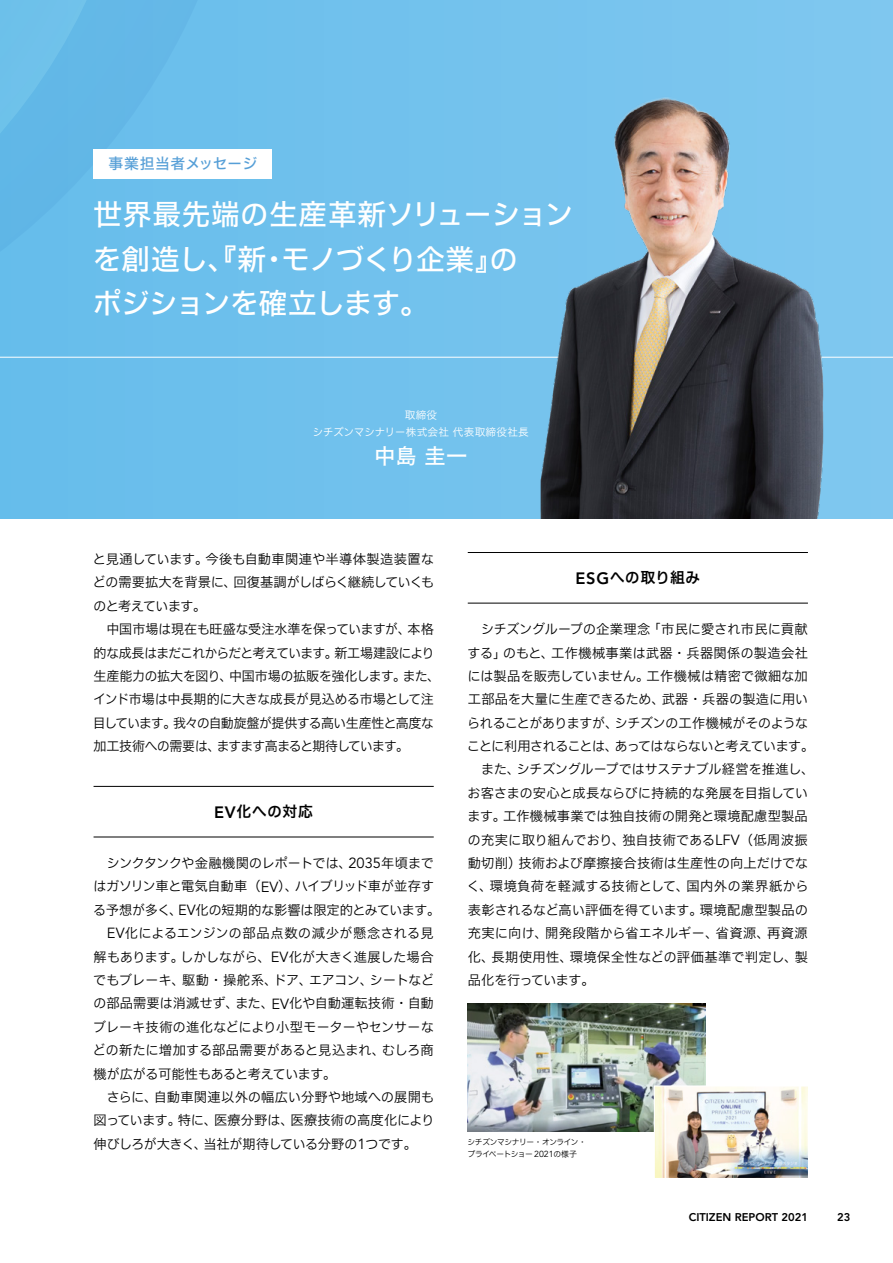
<style>
.page{position:relative;width:893px;height:1263px;background:#fff}
.page>*{position:absolute;margin:0;border:0;box-sizing:border-box;transform-origin:0 0}
.t1{font:28.65px/44.7px "Hira Kaku Std W5";letter-spacing:.025em;color:#fff}
.t2{font:28.65px "Hira Kak ADK Std W5";letter-spacing:-.005em;color:#fff}
.t3{font:21.3px "Hira Kaku Std W5";color:#fff}
.t4{font:14.85px "Hira Kaku Std W5";letter-spacing:.04em;color:#569fd7}
.t5{font:14.85px "Hira Kak ADK Std W6";color:#000}
.t6{font:14.85px "Hira Kaku Std W6";color:#000}
.t7{font:13.35px/23.4px "Hira Kaku Std W3";letter-spacing:.02em;color:#000;text-align:justify}
.t8{font:13.35px/23.4px "Hira Kak ADK Std W3";letter-spacing:-.025em;color:#000;text-align:justify}
.t9{font:13.35px/23.4px "Hira Kaku Std W3";color:#000}
.t10{font:13.35px "Hira Kak ADK Std W3";letter-spacing:-.055em;color:#000;scale:.95 1}
.t11{font:13.35px/23.4px "Hira Kak ADK Std W3";letter-spacing:-.045em;color:#000}
.t12{font:800 11.1px "Avenir LT Std";color:#000}
.t13{font:10.65px/17px "Hiragino UD Sans F Std N W3";letter-spacing:.025em;color:#fff;text-align:center}
.t14{font:7.95px/12.1px "Hira Kak ADK Std W3";letter-spacing:-.055em;color:#000}
.s1{font-family:"Hira Kak ADK Std W5"}
.s2{font-family:"Hira Kaku Std W5"}
.s3{font-family:"Hira Kak ADK Std W3"}
.s4{font-family:"Hira Kaku Std W3"}
.s5{font-family:"Avenir LT Std";font-weight:800;font-size:16.35px}
.s6{font-family:"Hira Kak ADK Std W6"}
.s7{font-family:"Avenir LT Std";font-size:14.55px}
.s8{font-family:"Hira Kaku Std W6"}
.s9{font-family:"Avenir LT Std";font-size:8.7px}
</style>
<div class="page">
<div style="left:0;top:0;width:893px;height:519px;background:#71c1ed"></div>
<svg style="left:0;top:0;width:251px;height:383px"></svg>
<div style="left:0;top:0;width:140px;height:332px;background:#66bdea"></div>
<hr style="left:0;top:357px;width:893px;height:1px;background:#fff">
<div style="left:94px;top:149px;width:178px;height:30px;background:#fff"></div>
<img style="left:519px;top:0;width:374px;height:519px">
<hr style="left:94px;top:786px;width:340px;height:1px;background:#000">
<hr style="left:94px;top:837px;width:340px;height:1px;background:#000">
<hr style="left:468px;top:552px;width:340px;height:1px;background:#000">
<hr style="left:468px;top:603px;width:340px;height:1px;background:#000">
<img style="left:468px;top:1003px;width:238px;height:128px">
<img style="left:653px;top:1085px;width:155px;height:93px">
<p class="t4" style="left:109px;top:152px;width:150px">事業担当者<span class="s1">メッセージ</span></p>
<h1 class="t1" style="left:93px;top:192px;width:481px">世界最先端<span class="s1">の</span>生産革新<span class="s1">ソリューションを</span>創造<span class="s1">し</span>、『新・<span class="s1">モノづくり</span>企業』<span class="s1">の</span></h1>
<h1 class="t2" style="left:94px;top:285px;width:337px">ポジションを<span class="s2">確立</span>します<span class="s2">。</span></h1>
<p class="t13" style="left:313px;top:405px;width:217px">取締役<br>シチズンマシナリー株式会社代表取締役社長</p>
<h2 class="t3" style="left:374px;top:440px;width:95px">中島圭一</h2>
<p class="t7" style="left:93px;top:547px;width:342px"><span class="s3">と</span>見通<span class="s3">しています</span>。今後<span class="s3">も</span>自動車関連<span class="s3">や</span>半導体製造装置<span class="s3">な</span></p>
<p class="t11" style="left:93px;top:570px;width:343px">どの<span class="s4">需要拡大</span>を<span class="s4">背景</span>に<span class="s4">、回復基調</span>がしばらく<span class="s4">継続</span>していくものと<span class="s4">考</span>えています<span class="s4">。</span></p>
<p class="t7" style="left:94px;top:617px;width:342px">　中国市場<span class="s3">は</span>現在<span class="s3">も</span>旺盛<span class="s3">な</span>受注水準<span class="s3">を</span>保<span class="s3">っていますが</span>、本格</p>
<p class="t10" style="left:94px;top:644px;width:360px"><span class="s4">的</span>な<span class="s4">成長</span>はまだこれからだと<span class="s4">考</span>えています<span class="s4">。新工場建設</span>により</p>
<p class="t9" style="left:93px;top:664px;width:349px">生産能力<span class="s3">の</span>拡大<span class="s3">を</span>図<span class="s3">り</span>、中国市場<span class="s3">の</span>拡販<span class="s3">を</span>強化<span class="s3">します</span>。<span class="s3">また</span>、<span class="s3">インド</span>市場<span class="s3">は</span>中長期的<span class="s3">に</span>大<span class="s3">きな</span>成長<span class="s3">が</span>見込<span class="s3">める</span>市場<span class="s3">として</span>注目<span class="s3">しています</span>。我々<span class="s3">の</span>自動旋盤<span class="s3">が</span>提供<span class="s3">する</span>高<span class="s3">い</span>生産性<span class="s3">と</span>高度<span class="s3">な</span></p>
<p class="t10" style="left:94px;top:738px;width:334px"><span class="s4">加工技術</span>への<span class="s4">需要</span>は<span class="s4">、</span>ますます<span class="s4">高</span>まると<span class="s4">期待</span>しています<span class="s4">。</span></p>
<p class="t6" style="left:214px;top:800px;width:101px"><span class="s5">EV</span>化<span class="s6">への</span>対応</p>
<p class="t8" style="left:93px;top:851px;width:342px;text-align:right">シンクタンクや<span class="s4">金融機関</span>のレポートでは<span class="s4">、</span><span class="s7">2035</span><span class="s4">年頃</span>まではガソリン<span class="s4">車</span>と<span class="s4">電気自動車（</span><span class="s7">EV</span><span class="s4">）、</span>ハイブリッド<span class="s4">車</span>が<span class="s4">並存</span>す</p>
<p class="t9" style="left:93px;top:898px;width:349px"><span class="s3">る</span>予想<span class="s3">が</span>多<span class="s3">く</span>、<span class="s7">EV</span>化<span class="s3">の</span>短期的<span class="s3">な</span>影響<span class="s3">は</span>限定的<span class="s3">とみています</span>。</p>
<p class="t8" style="left:93px;top:921px;width:342px;text-indent:14px"><span class="s7">EV</span><span class="s4">化</span>によるエンジンの<span class="s4">部品点数</span>の<span class="s4">減少</span>が<span class="s4">懸念</span>される<span class="s4">見解</span>もあります<span class="s4">。</span>しかしながら<span class="s4">、</span><span class="s7">EV</span><span class="s4">化</span>が<span class="s4">大</span>きく<span class="s4">進展</span>した<span class="s4">場合</span>でもブレーキ<span class="s4">、駆動・操舵系、</span>ドア<span class="s4">、</span>エアコン<span class="s4">、</span>シートなど</p>
<p class="t7" style="left:93px;top:991px;width:342px"><span class="s3">の</span>部品需要<span class="s3">は</span>消滅<span class="s3">せず</span>、<span class="s3">また</span>、<span class="s7">EV</span>化<span class="s3">や</span>自動運転技術・自動</p>
<p class="t8" style="left:93px;top:1015px;width:342px">ブレーキ<span class="s4">技術</span>の<span class="s4">進化</span>などにより<span class="s4">小型</span>モーターやセンサーなどの<span class="s4">新</span>たに<span class="s4">増加</span>する<span class="s4">部品需要</span>があると<span class="s4">見込</span>まれ<span class="s4">、</span>むしろ<span class="s4">商機</span>が<span class="s4">広</span>がる<span class="s4">可能性</span>もあると<span class="s4">考</span>えています<span class="s4">。</span></p>
<p class="t7" style="left:94px;top:1085px;width:342px;text-align:right"><span class="s3">さらに</span>、自動車関連以外<span class="s3">の</span>幅広<span class="s3">い</span>分野<span class="s3">や</span>地域<span class="s3">への</span>展開<span class="s3">も</span>図<span class="s3">っています</span>。特<span class="s3">に</span>、医療分野<span class="s3">は</span>、医療技術<span class="s3">の</span>高度化<span class="s3">により</span></p>
<p class="t8" style="left:94px;top:1132px;width:325px"><span class="s4">伸</span>びしろが<span class="s4">大</span>きく<span class="s4">、当社</span>が<span class="s4">期待</span>している<span class="s4">分野</span>の<span class="s7">1</span>つです<span class="s4">。</span></p>
<p class="t5" style="left:576px;top:568px;width:126px"><span class="s5">ESG</span>への<span class="s8">取</span>り<span class="s8">組</span>み</p>
<p class="t8" style="left:481px;top:617px;width:328px">シチズングループの<span class="s4">企業理念「市民</span>に<span class="s4">愛</span>され<span class="s4">市民</span>に<span class="s4">貢献</span></p>
<p class="t7" style="left:467px;top:641px;width:342px"><span class="s3">する</span>」<span class="s3">のもと</span>、工作機械事業<span class="s3">は</span>武器・兵器関係<span class="s3">の</span>製造会社<span class="s3">には</span>製品<span class="s3">を</span>販売<span class="s3">していません</span>。工作機械<span class="s3">は</span>精密<span class="s3">で</span>微細<span class="s3">な</span>加工部品<span class="s3">を</span>大量<span class="s3">に</span>生産<span class="s3">できるため</span>、武器・兵器<span class="s3">の</span>製造<span class="s3">に</span>用<span class="s3">い</span></p>
<p class="t8" style="left:467px;top:711px;width:342px">られることがありますが<span class="s4">、</span>シチズンの<span class="s4">工作機械</span>がそのような</p>
<p class="t8" style="left:467px;top:734px;width:349px">ことに<span class="s4">利用</span>されることは<span class="s4">、</span>あってはならないと<span class="s4">考</span>えています<span class="s4">。</span></p>
<p class="t8" style="left:481px;top:757px;width:335px">また<span class="s4">、</span>シチズングループではサステナブル<span class="s4">経営</span>を<span class="s4">推進</span>し<span class="s4">、</span></p>
<p class="t8" style="left:468px;top:781px;width:342px">お<span class="s4">客</span>さまの<span class="s4">安心</span>と<span class="s4">成長</span>ならびに<span class="s4">持続的</span>な<span class="s4">発展</span>を<span class="s4">目指</span>してい</p>
<p class="t7" style="left:467px;top:804px;width:343px"><span class="s3">ます</span>。工作機械事業<span class="s3">では</span>独自技術<span class="s3">の</span>開発<span class="s3">と</span>環境配慮型製品<span class="s3">の</span>充実<span class="s3">に</span>取<span class="s3">り</span>組<span class="s3">んでおり</span>、独自技術<span class="s3">である</span><span class="s7">LFV</span>（低周波振動切削）技術<span class="s3">および</span>摩擦接合技術<span class="s3">は</span>生産性<span class="s3">の</span>向上<span class="s3">だけでなく</span>、環境負荷<span class="s3">を</span>軽減<span class="s3">する</span>技術<span class="s3">として</span>、国内外<span class="s3">の</span>業界紙<span class="s3">から</span>表彰<span class="s3">されるなど</span>高<span class="s3">い</span>評価<span class="s3">を</span>得<span class="s3">ています</span>。環境配慮型製品<span class="s3">の</span>充実<span class="s3">に</span>向<span class="s3">け</span>、開発段階<span class="s3">から</span>省<span class="s3">エネルギー</span>、省資源、再資源化、長期使用性、環境保全性<span class="s3">などの</span>評価基準<span class="s3">で</span>判定<span class="s3">し</span>、製</p>
<p class="t8" style="left:468px;top:968px;width:128px"><span class="s4">品化</span>を<span class="s4">行</span>っています<span class="s4">。</span></p>
<p class="t14" style="left:467px;top:1135px;width:120px">シチズンマシナリー<span class="s4">・</span>オンライン<span class="s4">・</span>プライベートショー <span class="s9">2021</span>の<span class="s4">様子</span></p>
<p class="t12" style="left:689px;top:1211px;width:121px">CITIZEN REPORT 2021</p>
<p class="t12" style="left:837px;top:1211px;width:15px">23</p>
</div>
